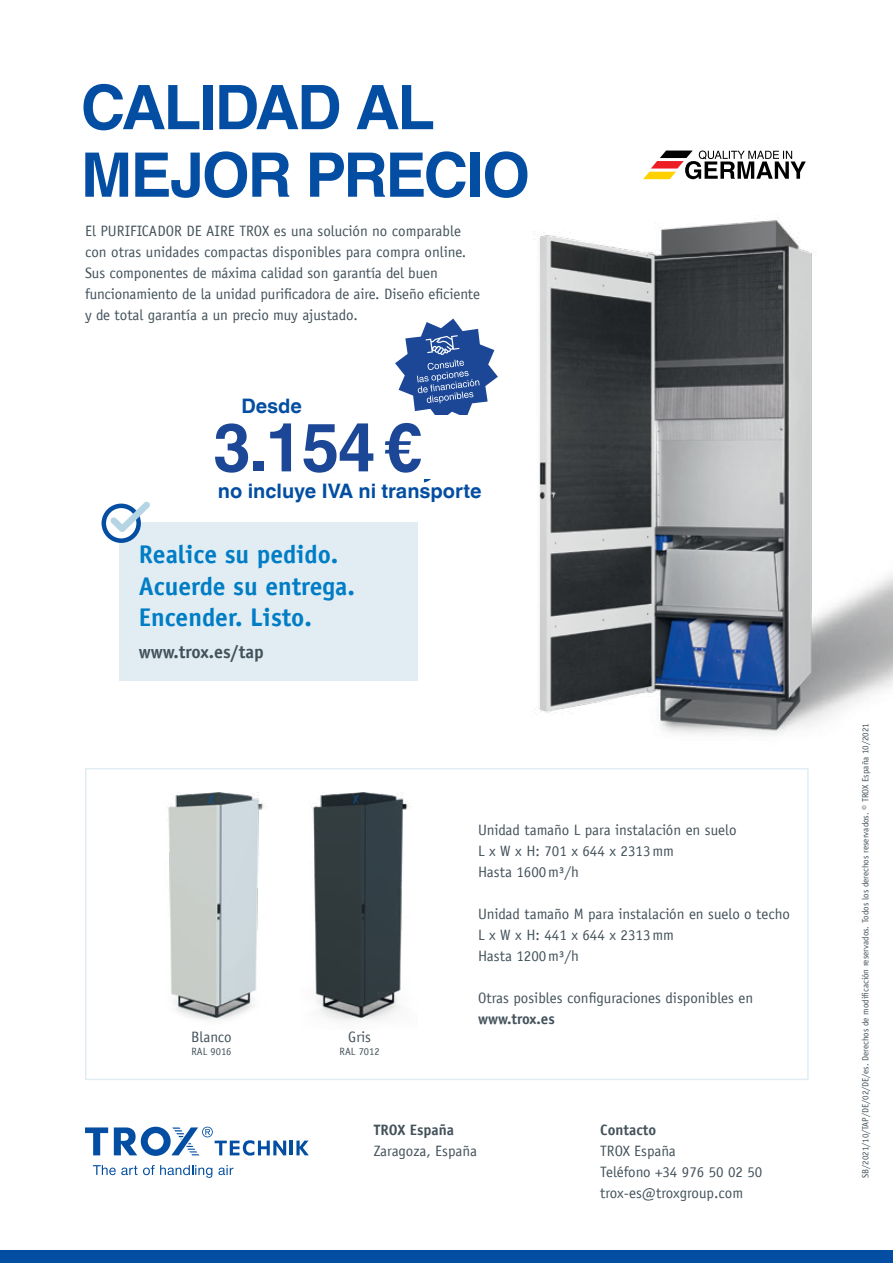
<style>
.page{position:relative;width:893px;height:1263px;background:#fff}
.page>*{position:absolute;margin:0;border:0;box-sizing:border-box;transform-origin:0 0}
.t1{font:700 69.75px "TROX Helvetica";color:#034ea2}
.t2{font:700 67.5px "TROX Helvetica";color:#1c4796}
.t3{font:700 61.5px/67.5px "TROX Helvetica";letter-spacing:-.03em;color:#034ea2}
.t4{font:700 25.5px/31.5px "TROX Officina Sans";color:#007dc5}
.t5{font:700 19.95px "TROX Helvetica";color:#034ea2}
.t6{font:700 18px "TROX Officina Sans";color:#43525a}
.t7{font:15px/21px "TROX Officina Sans";color:#43525a}
.t8{font:700 15px "TROX Officina Sans";color:#43525a}
.t9{font:10.5px "TROX Officina Sans";color:#43525a}
.t10{font:9px "TROX Officina Sans";color:#43525a}
.s1{font-family:"Arial"}
</style>
<div class="page">
<div style="left:85px;top:768px;width:724px;height:312px;border:2px solid #e1edf3"></div>
<svg style="left:296px;top:1140px;width:13px;height:15px"></svg>
<hr style="left:290px;top:1140px;width:3px;height:15px;background:#034ea2">
<svg style="left:114px;top:1127px;width:172px;height:29px"></svg>
<svg style="left:85px;top:1127px;width:23px;height:28px"></svg>
<svg style="left:93px;top:1165px;width:44px;height:10px"></svg>
<svg style="left:143px;top:1165px;width:69px;height:13px"></svg>
<svg style="left:218px;top:1165px;width:15px;height:10px"></svg>
<div style="left:120px;top:522px;width:298px;height:159px;background:#e1edf3"></div>
<svg style="left:104px;top:506px;width:35px;height:35px"></svg>
<div style="left:102px;top:504px;width:39px;height:39px;border:4px solid #034ea2;border-radius:50%"></div>
<svg style="left:110px;top:501px;width:40px;height:31px"></svg>
<img style="left:412px;top:150px;width:481px;height:694px">
<img style="left:168px;top:792px;width:99px;height:228px">
<img style="left:313px;top:792px;width:105px;height:229px">
<div style="left:0;top:1250px;width:893px;height:13px;background:#034ea2"></div>
<svg style="left:395px;top:319px;width:103px;height:102px"></svg>
<div style="left:213px;top:415px;width:276px;height:64px;background:#fff"></div>
<div style="left:860px;top:721px;width:11px;height:457px;background:#fff"></div>
<h3 class="t3" style="left:81px;top:74px;width:451px">CALIDAD AL<br>MEJOR PRECIO</h3>
<p class="t7" style="left:85px;top:221px;width:397px">El PURIFICADOR DE AIRE TROX es una solución no comparable con otras unidades compactas disponibles para compra online.<br>Sus componentes de máxima calidad son garantía del buen funcionamiento de la unidad purificadora de aire. Diseño eficiente y de total garantía a un precio muy ajustado.</p>
<h3 class="t5" style="left:241px;top:394px;width:62px">Desde</h3>
<h1 class="t1" style="left:184px;top:406px;width:291px"><span class="s1">€</span> 2.950,–</h1>
<h3 class="t5" style="left:218px;top:479px;width:265px">no incluye IVA ni transporte</h3>
<h2 class="t2" style="left:213px;top:409px;width:211px">3.154€</h2>
<h3 class="t4" style="left:139px;top:539px;width:218px">Realice su pedido.<br>Acuerde su entrega.<br>Encender. Listo.</h3>
<p class="t6" style="left:139px;top:640px;width:127px">www.trox.es/tap</p>
<p class="t7" style="left:191px;top:1026px;width:42px">Blanco</p>
<p class="t9" style="left:191px;top:1046px;width:42px">RAL 9016</p>
<p class="t7" style="left:348px;top:1026px;width:24px">Gris</p>
<p class="t9" style="left:340px;top:1046px;width:42px">RAL 7012</p>
<p class="t7" style="left:478px;top:819px;width:260px">Unidad tamaño L para instalación en suelo<br>L x W x H: 701 x 644 x 2313mm<br>Hasta 1600m³/h</p>
<p class="t7" style="left:478px;top:903px;width:313px">Unidad tamaño M para instalación en suelo o techo<br>L x W x H: 441 x 644 x 2313mm<br>Hasta 1200m³/h</p>
<p class="t7" style="left:478px;top:987px;width:277px">Otras posibles configuraciones disponibles en</p>
<p class="t8" style="left:478px;top:1009px;width:78px">www.trox.es</p>
<p class="t8" style="left:374px;top:1120px;width:82px">TROX España</p>
<p class="t7" style="left:374px;top:1140px;width:105px">Zaragoza, España</p>
<p class="t8" style="left:600px;top:1120px;width:57px">Contacto</p>
<p class="t7" style="left:600px;top:1140px;width:77px">TROX España</p>
<p class="t7" style="left:600px;top:1161px;width:164px">Teléfono +34 976 50 02 50</p>
<p class="t7" style="left:624px;top:1182px;width:56px">@trox.es</p>
<p class="t7" style="left:600px;top:1182px;width:145px">trox-es@troxgroup.com</p>
<p class="t10" style="left:859px;top:1178px;width:457px;rotate:-90deg">SB/2020/10/TAP/DE/01/DE/es. Derechos de modificación reservados. Todos los derechos reservados. © TROX España 10/2020</p>
<p class="t10" style="left:860px;top:1178px;width:457px;rotate:-90deg">SB/2021/10/TAP/DE/02/DE/es. Derechos de modificación reservados. Todos los derechos reservados. © TROX España 10/2021</p>
</div>
